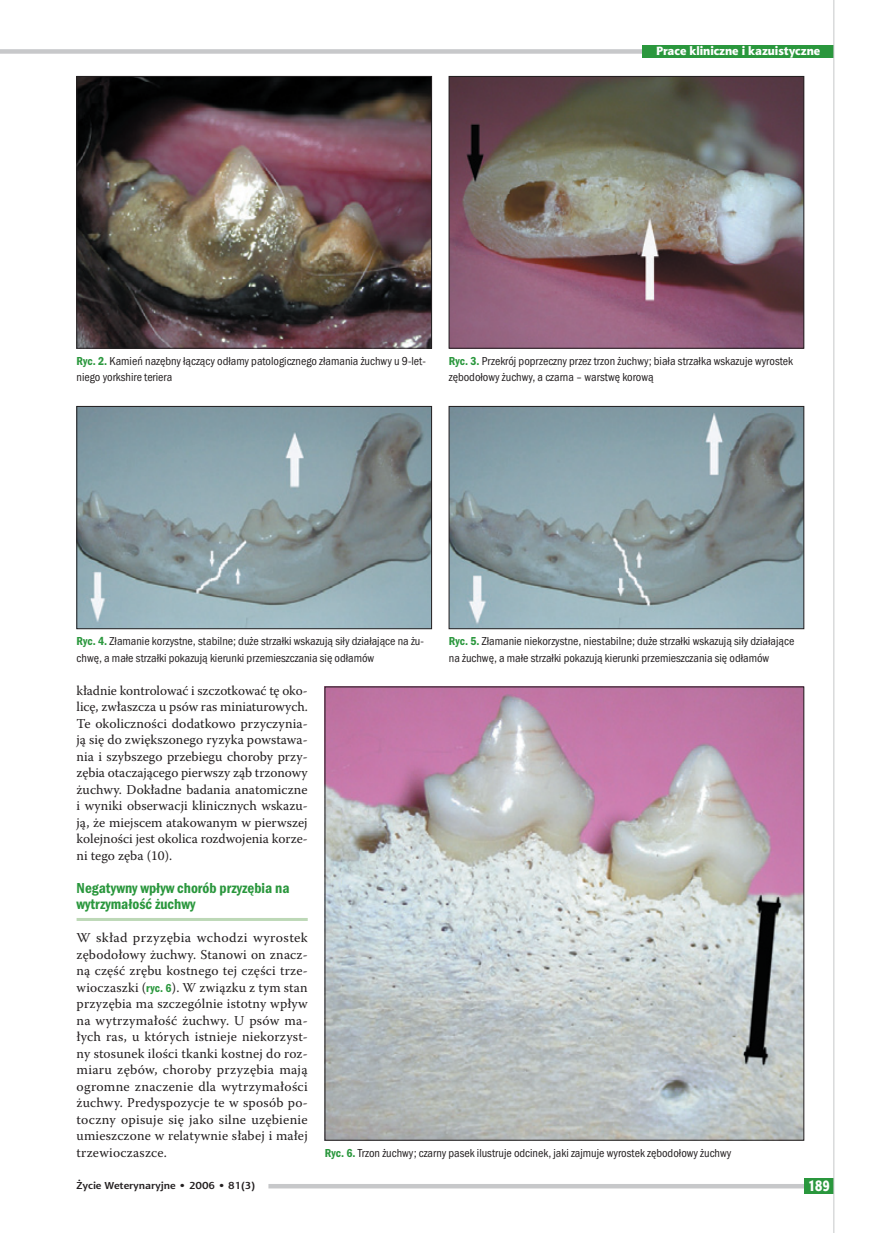
<style>
.page{position:relative;width:881px;height:1233px;background:#fff}
.page>*{position:absolute;margin:0;border:0;box-sizing:border-box;transform-origin:0 0}
.t1{font:15px/16.5px "Franklin Got Itc TOT Dem Con";color:#2a973d}
.t2{font:15px "Aerton Cnd EFN Black";color:#fff}
.t3{font:13.5px/16.5px "Warnock Pro";letter-spacing:.005em;color:#231f20;text-align:justify}
.t4{font:12px/16.5px "Franklin Got Itc TOT Boo Con";color:#231f20}
.t5{font:12px "Aerton EFN Black";color:#fff}
.t6{font:700 10.2px "Aerton EFN";color:#231f20;scale:1.11 1}
.s1{font-family:"Franklin Got Itc TOT Dem Con";color:#2a973d}
.s2{font-family:"Franklin Got Itc TOT Dem Con";font-size:12px;color:#2a973d}
</style>
<div class="page">
<div style="left:0;top:49px;width:833px;height:5px;background:#c7c8ca"></div>
<div style="left:642px;top:45px;width:191px;height:13px;background:#2a973d"></div>
<hr style="left:268px;top:1184px;width:565px;height:4px;background:#c7c8ca">
<div style="left:804px;top:1178px;width:29px;height:15px;background:#2a973d"></div>
<hr style="left:833px;top:0;width:1px;height:1233px;background:#c7c8ca">
<hr style="left:77px;top:918px;width:231px;height:3px;background:#bdd8b7">
<img style="left:327px;top:689px;width:475px;height:449px">
<img style="left:79px;top:78px;width:351px;height:268px">
<div style="left:77px;top:76px;width:355px;height:272px;border:1px solid #231f20"></div>
<img style="left:451px;top:78px;width:351px;height:268px">
<div style="left:449px;top:76px;width:355px;height:272px;border:1px solid #231f20"></div>
<img style="left:451px;top:408px;width:351px;height:219px">
<div style="left:449px;top:406px;width:355px;height:223px;border:1px solid #231f20"></div>
<img style="left:79px;top:408px;width:351px;height:219px">
<div style="left:77px;top:406px;width:355px;height:223px;border:1px solid #231f20"></div>
<p class="t5" style="left:656px;top:46px;width:166px">Prace kliniczne i kazuistyczne</p>
<p class="t4" style="left:77px;top:354px;width:351px"><span class="s1">Ryc. 2.</span> Kamień nazębny łączący odłamy patologicznego złamania żuchwy u 9-let&shy;niego yorkshire teriera</p>
<p class="t4" style="left:449px;top:354px;width:346px"><span class="s1">Ryc. 3.</span> Przekrój poprzeczny przez trzon żuchwy; biała strzałka wskazuje wyrostek zębodołowy żuchwy, a czarna – warstwę korową</p>
<p class="t4" style="left:77px;top:634px;width:349px"><span class="s1">Ryc. 4.</span> Złamanie korzystne, stabilne; duże strzałki wskazują siły działające na żu&shy;chwę, a małe strzałki pokazują kierunki przemieszczania się odłamów</p>
<p class="t4" style="left:449px;top:634px;width:347px"><span class="s1">Ryc. 5.</span> Złamanie niekorzystne, niestabilne; duże strzałki wskazują siły działające na żuchwę, a małe strzałki pokazują kierunki przemieszczania się odłamów</p>
<p class="t3" style="left:77px;top:683px;width:233px">kładnie kontrolować i szczotkować tę oko&shy;licę, zwłaszcza u psów ras miniaturowych.<br>Te okoliczności dodatkowo przyczynia&shy;ją się do zwiększonego ryzyka powstawa&shy;nia i szybszego przebiegu choroby przy&shy;zębia otaczającego pierwszy ząb trzonowy żuchwy. Dokładne badania anatomiczne i wyniki obserwacji klinicznych wskazu&shy;ją, że miejscem atakowanym w pierwszej kolejności jest okolica rozdwojenia korze&shy;ni tego zęba (10).</p>
<p class="t1" style="left:77px;top:881px;width:214px">Negatywny wpływ chorób przyzębia na wytrzymałość żuchwy</p>
<p class="t3" style="left:77px;top:931px;width:233px">W skład przyzębia wchodzi wyrostek zębodołowy żuchwy. Stanowi on znacz&shy;ną część zrębu kostnego tej części trze&shy;wioczaszki (<span class="s2">ryc. 6</span>). W związku z tym stan przyzębia ma szczególnie istotny wpływ na wytrzymałość żuchwy. U psów ma&shy;łych ras, u których istnieje niekorzyst&shy;ny stosunek ilości tkanki kostnej do roz&shy;miaru zębów, choroby przyzębia mają ogromne znaczenie dla wytrzymałości żuchwy. Predyspozycje te w sposób po&shy;toczny opisuje się jako silne uzębienie umieszczone w relatywnie słabej i małej trzewioczaszce.</p>
<p class="t4" style="left:325px;top:1146px;width:408px"><span class="s1">Ryc. 6.</span> Trzon żuchwy; czarny pasek ilustruje odcinek, jaki zajmuje wyrostek zębodołowy żuchwy</p>
<p class="t6" style="left:77px;top:1182px;width:162px">Życie Weterynaryjne • 2006 • 81(3)</p>
<p class="t2" style="left:808px;top:1180px;width:23px">189</p>
</div>
